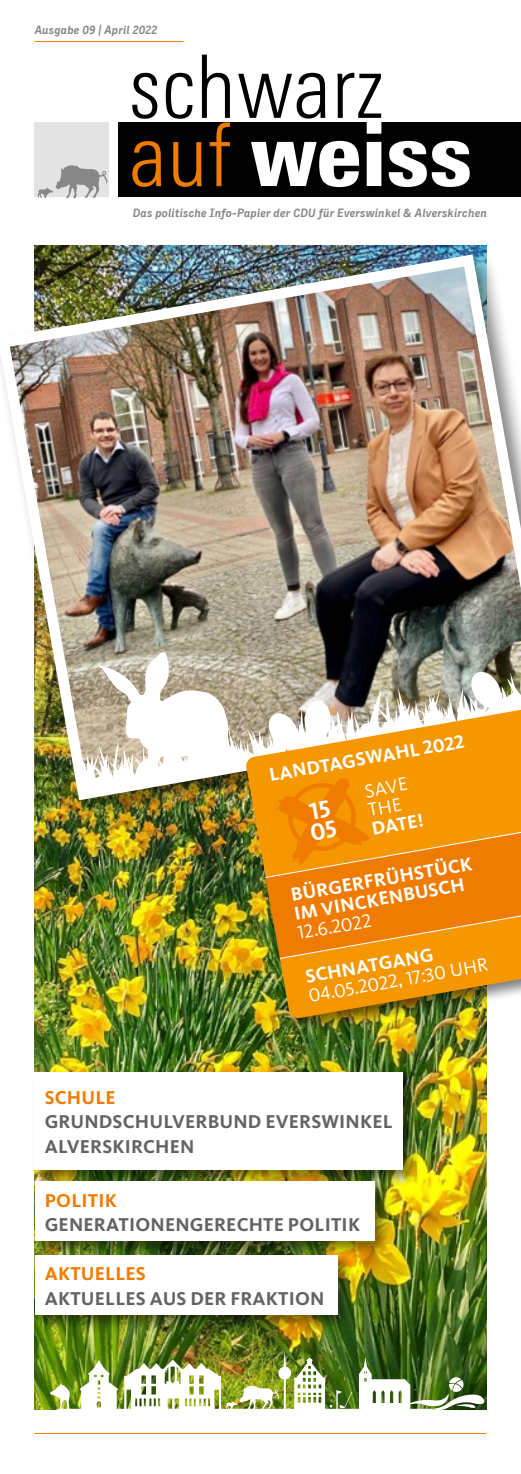
<style>
.page{position:relative;width:521px;height:1474px;background:#fff}
.page>*{position:absolute;margin:0;border:0;box-sizing:border-box;transform-origin:0 0}
.t1{font:700 24.5px/21px "Kievit OT";color:#fff}
.t2{font:700 19.25px/24.5px "Kievit OT";letter-spacing:.01em;color:#636362}
.t3{font:700 19.25px/19.2px "Kievit OT";color:#fff}
.t4{font:19.25px/19.2px "Kievit OT";color:#fff}
.t5{font:700 19.25px "Kievit OT";letter-spacing:.01em;color:#ef7c00}
.t6{font:italic 700 11.9px "CDU Skopex";color:#878786}
</style>
<div class="page">
<img style="left:35px;top:246px;width:451px;height:1104px">
<div style="left:118px;top:122px;width:403px;height:75px;background:#000"></div>
<svg style="left:132px;top:55px;width:338px;height:132px"></svg>
<div style="left:35px;top:122px;width:74px;height:75px;background:#e3e3e3"></div>
<svg style="left:37px;top:165px;width:71px;height:32px"></svg>
<hr style="left:35px;top:41px;width:149px;height:1px;background:#ef7c00">
<hr style="left:35px;top:1432px;width:451px;height:1px;background:#ef7c00">
<img style="left:35px;top:1350px;width:451px;height:60px">
<svg style="left:266px;top:878px;width:255px;height:80px;background:#df7b03"></svg>
<div style="left:31px;top:1068px;width:390px;height:119px;background:#000;opacity:.5"></div>
<div style="left:35px;top:1072px;width:368px;height:97px;background:#fff"></div>
<div style="left:31px;top:1178px;width:361px;height:80px;background:#000;opacity:.5"></div>
<div style="left:35px;top:1181px;width:340px;height:60px;background:#fff"></div>
<img style="left:0;top:248px;width:521px;height:558px">
<img style="left:78px;top:652px;width:443px;height:141px">
<svg style="left:98px;top:651px;width:132px;height:123px"></svg>
<div style="left:304px;top:700px;width:27px;height:40px;background:#fff;border-radius:50%"></div>
<svg style="left:469px;top:669px;width:34px;height:36px"></svg>
<div style="left:31px;top:1251px;width:324px;height:81px;background:#000;opacity:.5"></div>
<div style="left:35px;top:1255px;width:302px;height:59px;background:#fff"></div>
<svg style="left:245px;top:705px;width:276px;height:172px;fill:#f49700"></svg>
<svg style="left:264px;top:778px;width:257px;height:100px;background:#f28e02"></svg>
<div style="left:277px;top:901px;width:244px;height:134px;background:#000;opacity:.5"></div>
<svg style="left:279px;top:895px;width:242px;height:123px;background:#e18d0e"></svg>
<p class="t6" style="left:35px;top:22px;width:124px">Ausgabe 09 | April 2022</p>
<p class="t6" style="left:133px;top:206px;width:356px">Das politische Info-Papier der CDU für Everswinkel &amp; Alverskirchen</p>
<p class="t3" style="left:268px;top:765px;width:199px;rotate:-10deg">LANDTAGSWAHL 2022</p>
<p class="t4" style="left:363px;top:781px;width:45px;rotate:-11deg">SAVE<br>THE</p>
<p class="t3" style="left:370px;top:819px;width:54px;rotate:-11deg">DATE!</p>
<p class="t1" style="left:305px;top:801px;width:28px;rotate:-10deg">15<br>05</p>
<p class="t3" style="left:289px;top:885px;width:185px;rotate:-10deg">BÜRGERFRÜHSTÜCK<br>IM VINCKENBUSCH</p>
<p class="t4" style="left:296px;top:923px;width:76px;rotate:-10deg">12.6.2022</p>
<p class="t3" style="left:304px;top:967px;width:131px;rotate:-10deg">SCHNATGANG</p>
<p class="t4" style="left:307px;top:986px;width:183px;rotate:-10deg">04.05.2022, 17:30 UHR</p>
<p class="t5" style="left:45px;top:1085px;width:72px">SCHULE</p>
<p class="t2" style="left:45px;top:1109px;width:349px">GRUNDSCHULVERBUND EVERSWINKEL<br>ALVERSKIRCHEN</p>
<p class="t5" style="left:45px;top:1188px;width:74px">POLITIK</p>
<p class="t2" style="left:45px;top:1212px;width:317px">GENERATIONENGERECHTE POLITIK</p>
<p class="t5" style="left:45px;top:1261px;width:103px">AKTUELLES</p>
<p class="t2" style="left:45px;top:1285px;width:281px">AKTUELLES AUS DER FRAKTION</p>
</div>
